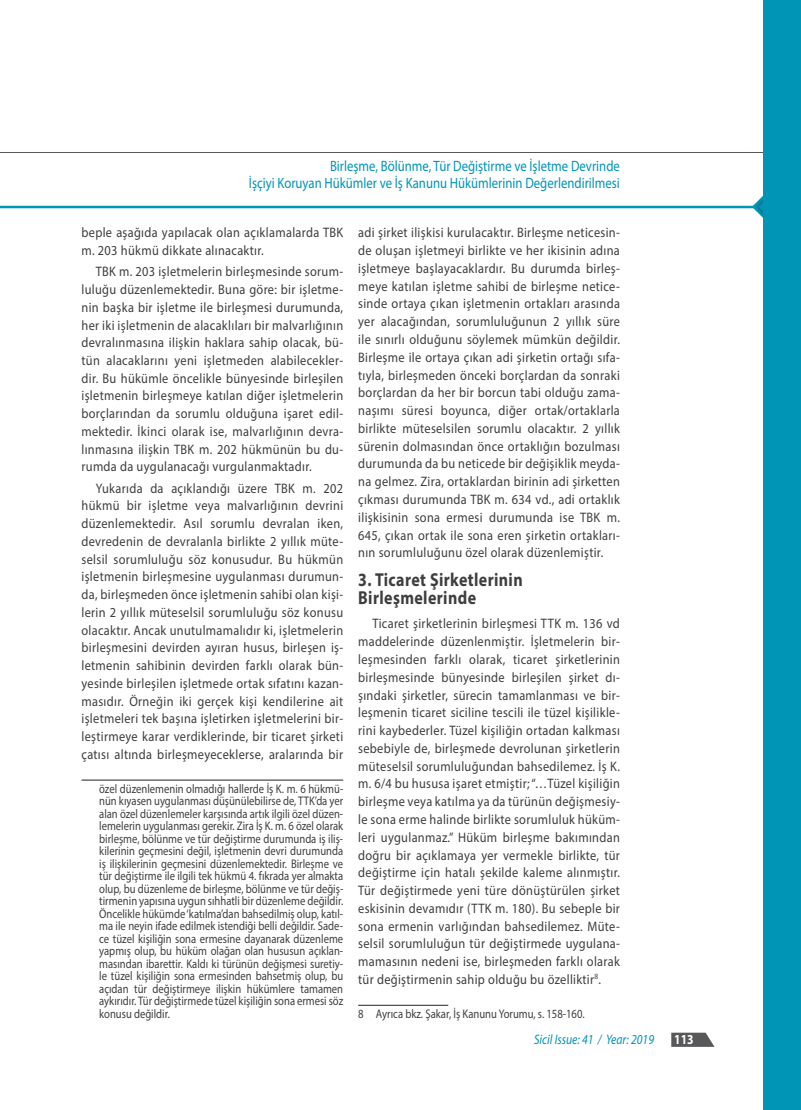
<style>
.page{position:relative;width:801px;height:1110px;background:#fff}
.page>*{position:absolute;margin:0;border:0;box-sizing:border-box;transform-origin:0 0}
.t1{font:700 18.75px/17.8px "Myriad Pro";letter-spacing:.025em;color:#3e3e3f;scale:.85 1}
.t2{font:15px/17.5px "Myriad Pro";color:#0094b6;text-align:right;scale:.85 1}
.t3{font:13.75px/17.8px "Myriad Pro";letter-spacing:.025em;color:#3e3e3f;text-align:justify;scale:.9 1}
.t4{font:italic 13.75px "Myriad Pro";color:#0094b6;scale:.85 1}
.t5{font:700 13.75px "Myriad Pro";color:#fff;scale:.85 1}
.t6{font:12.5px/12.5px "Myriad Pro";color:#3e3e3f;text-align:justify;scale:.85 1}
</style>
<div class="page">
<hr style="left:0;top:152px;width:765px;height:1px;background:#57585a">
<hr style="left:0;top:206px;width:787px;height:2px;background:#0094b6">
<svg style="left:752px;top:196px;width:11px;height:22px"></svg>
<div style="left:763px;top:0;width:38px;height:1109px;background:#0094b6"></div>
<svg style="left:671px;top:1032px;width:43px;height:14px"></svg>
<hr style="left:81px;top:779px;width:262px;height:1px;background:#231f20">
<hr style="left:358px;top:1004px;width:90px;height:1px;background:#231f20">
<p class="t2" style="left:249px;top:157px;width:438px">Birleşme, Bölünme, Tür Değiştirme ve İşletme Devrinde<br>İşçiyi Koruyan Hükümler ve İş Kanunu Hükümlerinin Değerlendirilmesi</p>
<p class="t3" style="left:81px;top:223px;width:292px">beple aşağıda yapılacak olan açıklamalarda TBK m. 203 hükmü dikkate alınacaktır.</p>
<p class="t3" style="left:81px;top:262px;width:292px;text-indent:14px">TBK m. 203 işletmelerin birleşmesinde sorum&shy;luluğu düzenlemektedir. Buna göre: bir işletme&shy;nin başka bir işletme ile birleşmesi durumunda, her iki işletmenin de alacaklıları bir malvarlığının devralınmasına ilişkin haklara sahip olacak, bü&shy;tün alacaklarını yeni işletmeden alabilecekler&shy;dir. Bu hükümle öncelikle bünyesinde birleşilen işletmenin birleşmeye katılan diğer işletmelerin borçlarından da sorumlu olduğuna işaret edil&shy;mektedir. İkinci olarak ise, malvarlığının devra&shy;lınmasına ilişkin TBK m. 202 hükmünün bu du&shy;rumda da uygulanacağı vurgulanmaktadır.</p>
<p class="t3" style="left:81px;top:479px;width:292px;text-indent:14px">Yukarıda da açıklandığı üzere TBK m. 202 hükmü bir işletme veya malvarlığının devrini düzenlemektedir. Asıl sorumlu devralan iken, devredenin de devralanla birlikte 2 yıllık müte&shy;selsil sorumluluğu söz konusudur. Bu hükmün işletmenin birleşmesine uygulanması durumun&shy;da, birleşmeden önce işletmenin sahibi olan kişi&shy;lerin 2 yıllık müteselsil sorumluluğu söz konusu olacaktır. Ancak unutulmamalıdır ki, işletmelerin birleşmesini devirden ayıran husus, birleşen iş&shy;letmenin sahibinin devirden farklı olarak bün&shy;yesinde birleşilen işletmede ortak sıfatını kazan&shy;masıdır. Örneğin iki gerçek kişi kendilerine ait işletmeleri tek başına işletirken işletmelerini bir&shy;leştirmeye karar verdiklerinde, bir ticaret şirketi çatısı altında birleşmeyeceklerse, aralarında bir</p>
<p class="t6" style="left:99px;top:781px;width:289px">özel düzenlemenin olmadığı hallerde İş K. m. 6 hükmü&shy;nün kıyasen uygulanması düşünülebilirse de, TTK’da yer alan özel düzenlemeler karşısında artık ilgili özel düzen&shy;lemelerin uygulanması gerekir. Zira İş K. m. 6 özel olarak birleşme, bölünme ve tür değiştirme durumunda iş iliş&shy;kilerinin geçmesini değil, işletmenin devri durumunda iş ilişkilerinin geçmesini düzenlemektedir. Birleşme ve tür değiştirme ile ilgili tek hükmü 4. fıkrada yer almakta olup, bu düzenleme de birleşme, bölünme ve tür değiş&shy;tirmenin yapısına uygun sıhhatli bir düzenleme değildir.<br>Öncelikle hükümde ‘katılma’dan bahsedilmiş olup, katıl&shy;ma ile neyin ifade edilmek istendiği belli değildir. Sade&shy;ce tüzel kişiliğin sona ermesine dayanarak düzenleme yapmış olup, bu hüküm olağan olan hususun açıklan&shy;masından ibarettir. Kaldı ki türünün değişmesi suretiy&shy;le tüzel kişiliğin sona ermesinden bahsetmiş olup, bu açıdan tür değiştirmeye ilişkin hükümlere tamamen aykırıdır. Tür değiştirmede tüzel kişiliğin sona ermesi söz konusu değildir.</p>
<p class="t3" style="left:358px;top:223px;width:292px">adi şirket ilişkisi kurulacaktır. Birleşme neticesin&shy;de oluşan işletmeyi birlikte ve her ikisinin adına işletmeye başlayacaklardır. Bu durumda birleş&shy;meye katılan işletme sahibi de birleşme netice&shy;sinde ortaya çıkan işletmenin ortakları arasında yer alacağından, sorumluluğunun 2 yıllık süre ile sınırlı olduğunu söylemek mümkün değildir.<br>Birleşme ile ortaya çıkan adi şirketin ortağı sıfa&shy;tıyla, birleşmeden önceki borçlardan da sonraki borçlardan da her bir borcun tabi olduğu zama&shy;naşımı süresi boyunca, diğer ortak/ortaklarla birlikte müteselsilen sorumlu olacaktır. 2 yıllık sürenin dolmasından önce ortaklığın bozulması durumunda da bu neticede bir değişiklik meyda&shy;na gelmez. Zira, ortaklardan birinin adi şirketten çıkması durumunda TBK m. 634 vd., adi ortaklık ilişkisinin sona ermesi durumunda ise TBK m.<br>645, çıkan ortak ile sona eren şirketin ortakları&shy;nın sorumluluğunu özel olarak düzenlemiştir.</p>
<h1 class="t1" style="left:358px;top:569px;width:195px">3. Ticaret Şirketlerinin<br>Birleşmelerinde</h1>
<p class="t3" style="left:358px;top:614px;width:292px;text-indent:14px">Ticaret şirketlerinin birleşmesi TTK m. 136 vd maddelerinde düzenlenmiştir. İşletmelerin bir&shy;leşmesinden farklı olarak, ticaret şirketlerinin birleşmesinde bünyesinde birleşilen şirket dı&shy;şındaki şirketler, sürecin tamamlanması ve bir&shy;leşmenin ticaret siciline tescili ile tüzel kişilikle&shy;rini kaybederler. Tüzel kişiliğin ortadan kalkması sebebiyle de, birleşmede devrolunan şirketlerin müteselsil sorumluluğundan bahsedilemez. İş K. m. 6/4 bu hususa işaret etmiştir; “…Tüzel kişiliğin birleşme veya katılma ya da türünün değişmesiy&shy;le sona erme halinde birlikte sorumluluk hüküm&shy;leri uygulanmaz.” Hüküm birleşme bakımından doğru bir açıklamaya yer vermekle birlikte, tür değiştirme için hatalı şekilde kaleme alınmıştır.<br>Tür değiştirmede yeni türe dönüştürülen şirket eskisinin devamıdır (TTK m. 180). Bu sebeple bir sona ermenin varlığından bahsedilemez. Müte&shy;selsil sorumluluğun tür değiştirmede uygulana&shy;mamasının nedeni ise, birleşmeden farklı olarak tür değiştirmenin sahip olduğu bu özelliktir<sup>8</sup>.</p>
<p class="t6" style="left:358px;top:1006px;width:268px">8 Ayrıca bkz. Şakar, İş Kanunu Yorumu, s. 158-160.</p>
<p class="t4" style="left:534px;top:1030px;width:143px">Sicil Issue: 41 / Year: 2019</p>
<p class="t5" style="left:674px;top:1029px;width:24px">113</p>
</div>
